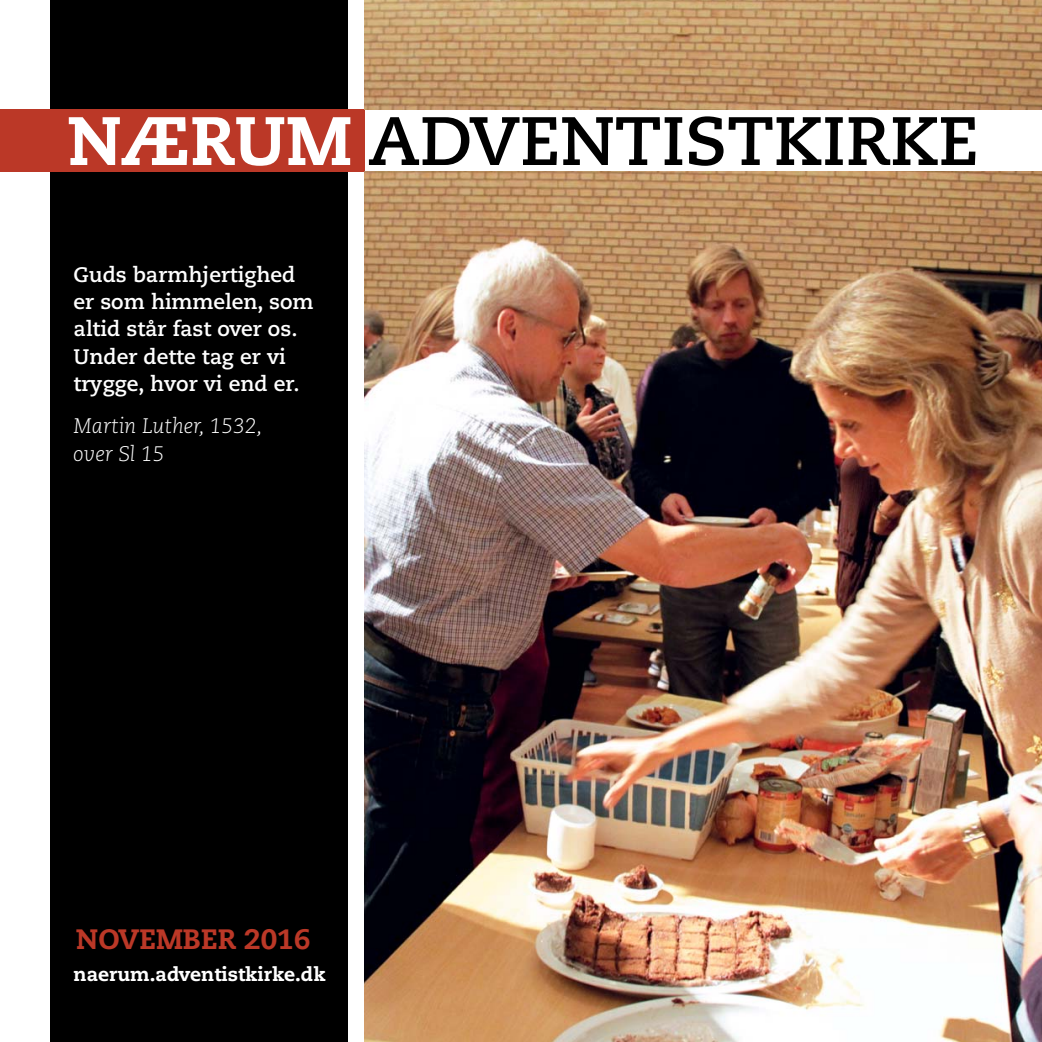
<style>
.page{position:relative;width:1042px;height:1042px;background:#fff}
.page>*{position:absolute;margin:0;border:0;box-sizing:border-box;transform-origin:0 0}
.t1{font:700 68.25px "Caecilia LT Std";color:#000}
.t2{font:800 28px "Caecilia LT Std";color:#bb3827}
.t3{font:700 21px/27.1px "Caecilia LT Std";color:#fff}
.t4{font:italic 300 21px/28.3px "Caecilia LT Std";color:#fff}
.t5{font:800 19.25px "Caecilia LT Std";color:#fff}
.s1{font-weight:800;color:#fff}
</style>
<div class="page">
<div style="left:50px;top:0;width:297px;height:1042px;background:#000"></div>
<div style="left:0;top:109px;width:364px;height:63px;background:#bb3827"></div>
<img style="left:364px;top:172px;width:678px;height:870px">
<img style="left:364px;top:0;width:678px;height:109px">
<h1 class="t1" style="left:68px;top:107px;width:912px"><span class="s1">NÆRUM</span> ADVENTISTKIRKE</h1>
<p class="t3" style="left:74px;top:262px;width:241px">Guds barmhjertighed er som himmelen, som altid står fast over os.<br>Under dette tag er vi trygge, hvor vi end er.</p>
<p class="t4" style="left:74px;top:412px;width:190px">Martin Luther, 1532, over Sl 15</p>
<h2 class="t2" style="left:76px;top:925px;width:236px">NOVEMBER 2016</h2>
<p class="t5" style="left:74px;top:965px;width:253px">naerum.adventistkirke.dk</p>
</div>
